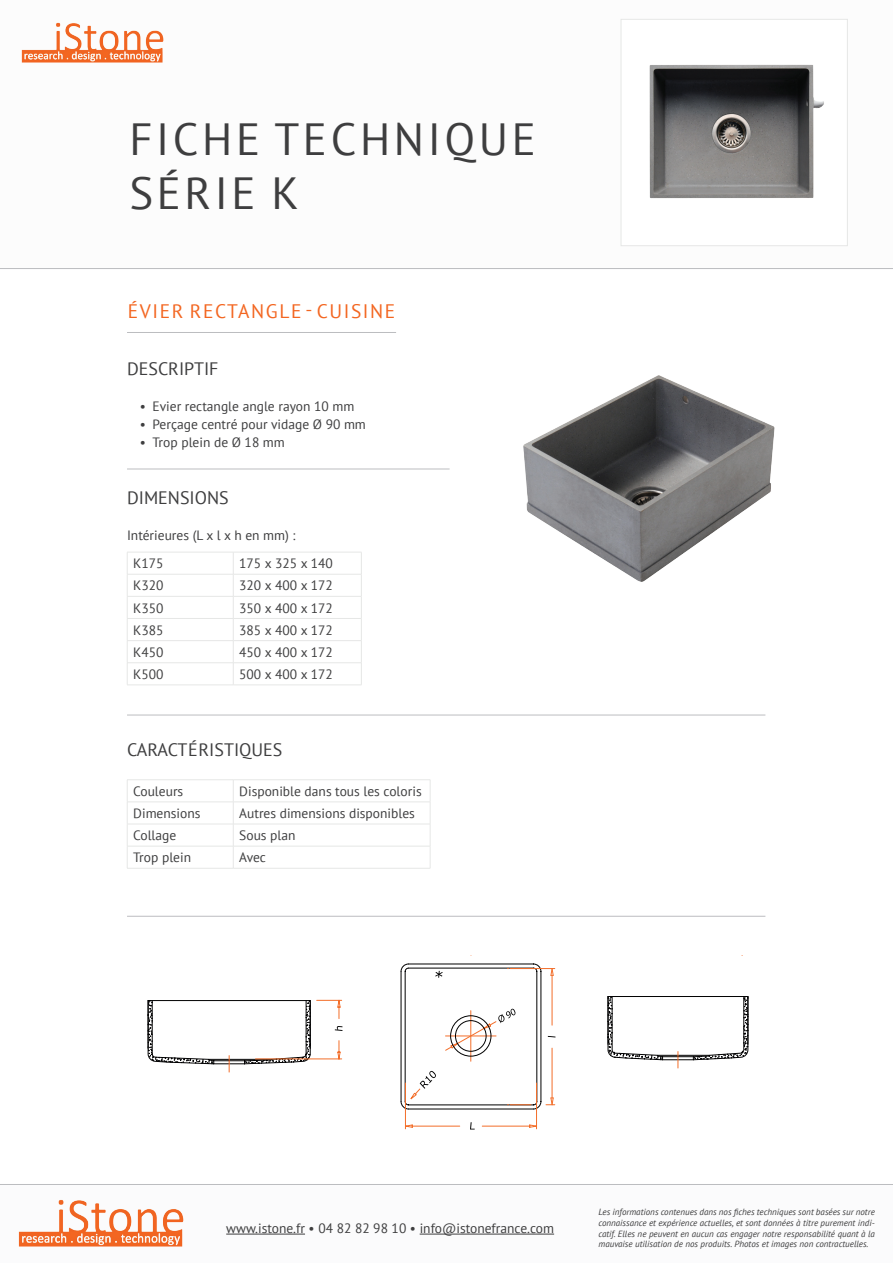
<style>
.page{position:relative;width:893px;height:1263px;background:#fff}
.page>*{position:absolute;margin:0;border:0;box-sizing:border-box;transform-origin:0 0}
.t1{font:45px/54px "PT Sans";letter-spacing:.08em;color:#3e3e3f}
.t2{font:19.5px "PT Sans";letter-spacing:.08em;color:#f36621}
.t3{font:18px "PT Sans";color:#3e3e3f}
.t4{font:13.5px "PT Sans";color:#3e3e3f}
.t5{font:italic 9px/10.8px "PT Sans";color:#3e3e3f;text-align:justify}
</style>
<div class="page">
<svg style="left:0;top:19px;width:893px;height:250px"></svg>
<hr style="left:127px;top:332px;width:269px;height:1px;background:#bcbdc0">
<hr style="left:127px;top:779px;width:106px;height:1px;background:#e6e7e6">
<hr style="left:233px;top:779px;width:197px;height:1px;background:#e6e7e6">
<hr style="left:127px;top:802px;width:106px;height:1px;background:#e6e7e6">
<hr style="left:233px;top:802px;width:197px;height:1px;background:#e6e7e6">
<hr style="left:127px;top:824px;width:106px;height:1px;background:#e6e7e6">
<hr style="left:233px;top:824px;width:197px;height:1px;background:#e6e7e6">
<hr style="left:127px;top:846px;width:106px;height:1px;background:#e6e7e6">
<svg style="left:127px;top:780px;width:1px;height:88px"></svg>
<hr style="left:233px;top:846px;width:197px;height:1px;background:#e6e7e6">
<svg style="left:233px;top:780px;width:1px;height:88px"></svg>
<svg style="left:430px;top:780px;width:1px;height:88px"></svg>
<hr style="left:127px;top:868px;width:106px;height:1px;background:#e6e7e6">
<hr style="left:233px;top:868px;width:197px;height:1px;background:#e6e7e6">
<hr style="left:127px;top:469px;width:323px;height:1px;background:#bcbdc0">
<hr style="left:127px;top:715px;width:638px;height:1px;background:#bcbdc0">
<img style="left:21px;top:23px;width:142px;height:39px">
<img style="left:523px;top:375px;width:252px;height:207px">
<div style="left:621px;top:19px;width:226px;height:227px;background:#fff"></div>
<img style="left:649px;top:64px;width:175px;height:135px">
<div style="left:621px;top:19px;width:227px;height:227px;border:1px solid #e6e7e6"></div>
<hr style="left:127px;top:552px;width:106px;height:1px;background:#e6e7e6">
<hr style="left:233px;top:552px;width:129px;height:1px;background:#e6e7e6">
<hr style="left:127px;top:574px;width:106px;height:1px;background:#e6e7e6">
<hr style="left:233px;top:574px;width:129px;height:1px;background:#e6e7e6">
<hr style="left:127px;top:596px;width:106px;height:1px;background:#e6e7e6">
<hr style="left:233px;top:596px;width:129px;height:1px;background:#e6e7e6">
<hr style="left:127px;top:618px;width:106px;height:1px;background:#e6e7e6">
<hr style="left:233px;top:618px;width:129px;height:1px;background:#e6e7e6">
<hr style="left:127px;top:640px;width:106px;height:1px;background:#e6e7e6">
<hr style="left:233px;top:640px;width:129px;height:1px;background:#e6e7e6">
<hr style="left:127px;top:662px;width:106px;height:1px;background:#e6e7e6">
<svg style="left:127px;top:553px;width:1px;height:132px"></svg>
<hr style="left:233px;top:662px;width:129px;height:1px;background:#e6e7e6">
<svg style="left:233px;top:553px;width:1px;height:132px"></svg>
<svg style="left:361px;top:553px;width:1px;height:132px"></svg>
<hr style="left:127px;top:685px;width:106px;height:1px;background:#e6e7e6">
<hr style="left:233px;top:685px;width:129px;height:1px;background:#e6e7e6">
<svg style="left:148px;top:1000px;width:194px;height:72px"></svg>
<svg style="left:608px;top:996px;width:141px;height:73px"></svg>
<svg style="left:401px;top:955px;width:154px;height:174px"></svg>
<svg style="left:0;top:1184px;width:893px;height:63px"></svg>
<img style="left:19px;top:1200px;width:165px;height:46px">
<hr style="left:226px;top:1234px;width:79px;height:1px;background:#3e3e3f">
<hr style="left:420px;top:1234px;width:134px;height:1px;background:#3e3e3f">
<hr style="left:127px;top:916px;width:638px;height:1px;background:#bcbdc0">
<h1 class="t1" style="left:129px;top:111px;width:408px">FICHE TECHNIQUE<br>Série K</h1>
<h2 class="t2" style="left:128px;top:298px;width:201px">évier rectangle - cuisine</h2>
<h3 class="t3" style="left:127px;top:357px;width:93px">DESCRIPTIF</h3>
<p class="t4" style="left:140px;top:397px;width:216px">• Evier rectangle angle rayon 10 mm</p>
<p class="t4" style="left:140px;top:415px;width:228px">• Perçage centré pour vidage Ø 90 mm</p>
<p class="t4" style="left:140px;top:433px;width:147px">• Trop plein de Ø 18 mm</p>
<h3 class="t3" style="left:127px;top:486px;width:103px">DIMENSIONS</h3>
<p class="t4" style="left:127px;top:526px;width:170px">Intérieures (L x l x h en mm) :</p>
<p class="t4" style="left:133px;top:555px;width:32px">K175</p>
<p class="t4" style="left:239px;top:555px;width:95px">175 x 325 x 140</p>
<p class="t4" style="left:133px;top:577px;width:32px">K320</p>
<p class="t4" style="left:239px;top:577px;width:95px">320 x 400 x 172</p>
<p class="t4" style="left:133px;top:599px;width:32px">K350</p>
<p class="t4" style="left:239px;top:599px;width:95px">350 x 400 x 172</p>
<p class="t4" style="left:133px;top:621px;width:32px">K385</p>
<p class="t4" style="left:239px;top:621px;width:95px">385 x 400 x 172</p>
<p class="t4" style="left:133px;top:643px;width:32px">K450</p>
<p class="t4" style="left:239px;top:643px;width:95px">450 x 400 x 172</p>
<p class="t4" style="left:133px;top:665px;width:32px">K500</p>
<p class="t4" style="left:239px;top:665px;width:95px">500 x 400 x 172</p>
<h3 class="t3" style="left:127px;top:738px;width:157px">CARACTéRISTIQUES</h3>
<p class="t4" style="left:133px;top:782px;width:52px">Couleurs</p>
<p class="t4" style="left:239px;top:782px;width:184px">Disponible dans tous les coloris</p>
<p class="t4" style="left:133px;top:804px;width:69px">Dimensions</p>
<p class="t4" style="left:239px;top:804px;width:177px">Autres dimensions disponibles</p>
<p class="t4" style="left:133px;top:827px;width:45px">Collage</p>
<p class="t4" style="left:239px;top:827px;width:58px">Sous plan</p>
<p class="t4" style="left:133px;top:849px;width:59px">Trop plein</p>
<p class="t4" style="left:239px;top:849px;width:28px">Avec</p>
<p class="t4" style="left:226px;top:1219px;width:329px">www.istone.fr • 04 82 82 98 10 • info@istonefrance.com</p>
<p class="t5" style="left:598px;top:1206px;width:278px">Les informations contenues dans nos fiches techniques sont basées sur notre connaissance et expérience actuelles, et sont données à titre purement indi&shy;catif. Elles ne peuvent en aucun cas engager notre responsabilité quant à la mauvaise utilisation de nos produits. Photos et images non contractuelles.</p>
</div>
